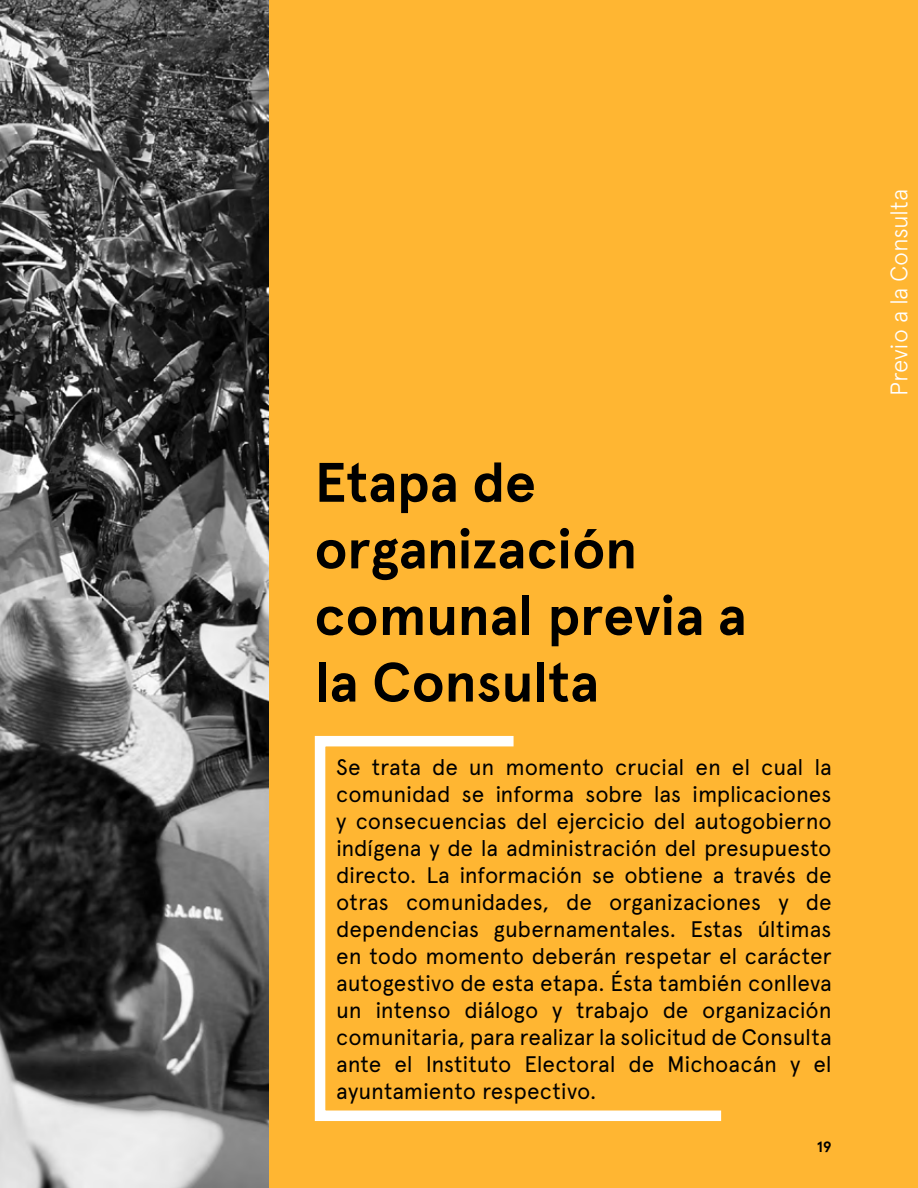
<style>
.page{position:relative;width:918px;height:1188px;background:#ffb632}
.page>*{position:absolute;margin:0;border:0;box-sizing:border-box;transform-origin:0 0}
.t1{font:700 55.5px/66.6px "Apercu";color:#000}
.t2{font:300 24px "Apercu";letter-spacing:-.015em;color:#fff}
.t3{font:22.5px/27px "Apercu";letter-spacing:-.005em;color:#000;text-align:justify}
.t4{font:700 15px "Apercu";color:#000}
</style>
<div class="page">
<svg style="left:314px;top:735px;width:408px;height:386px"></svg>
<img style="left:0;top:0;width:268px;height:1188px">
<h1 class="t1" style="left:315px;top:449px;width:434px">Etapa de organización comunal previa a la Consulta</h1>
<p class="t3" style="left:336px;top:753px;width:497px">Se trata de un momento crucial en el cual la comunidad se informa sobre las implicaciones y consecuencias del ejercicio del autogobierno indígena y de la administración del presupuesto directo. La información se obtiene a través de otras comunidades, de organizaciones y de dependencias gubernamentales. Estas últimas en todo momento deberán respetar el carácter autogestivo de esta etapa. Ésta también conlleva un intenso diálogo y trabajo de organización comunitaria, para realizar la solicitud de Consulta ante el Instituto Electoral de Michoacán y el ayuntamiento respectivo.</p>
<p class="t4" style="left:817px;top:1138px;width:16px">19</p>
<p class="t2" style="left:885px;top:396px;width:208px;rotate:-90deg">Previo a la Consulta</p>
</div>
